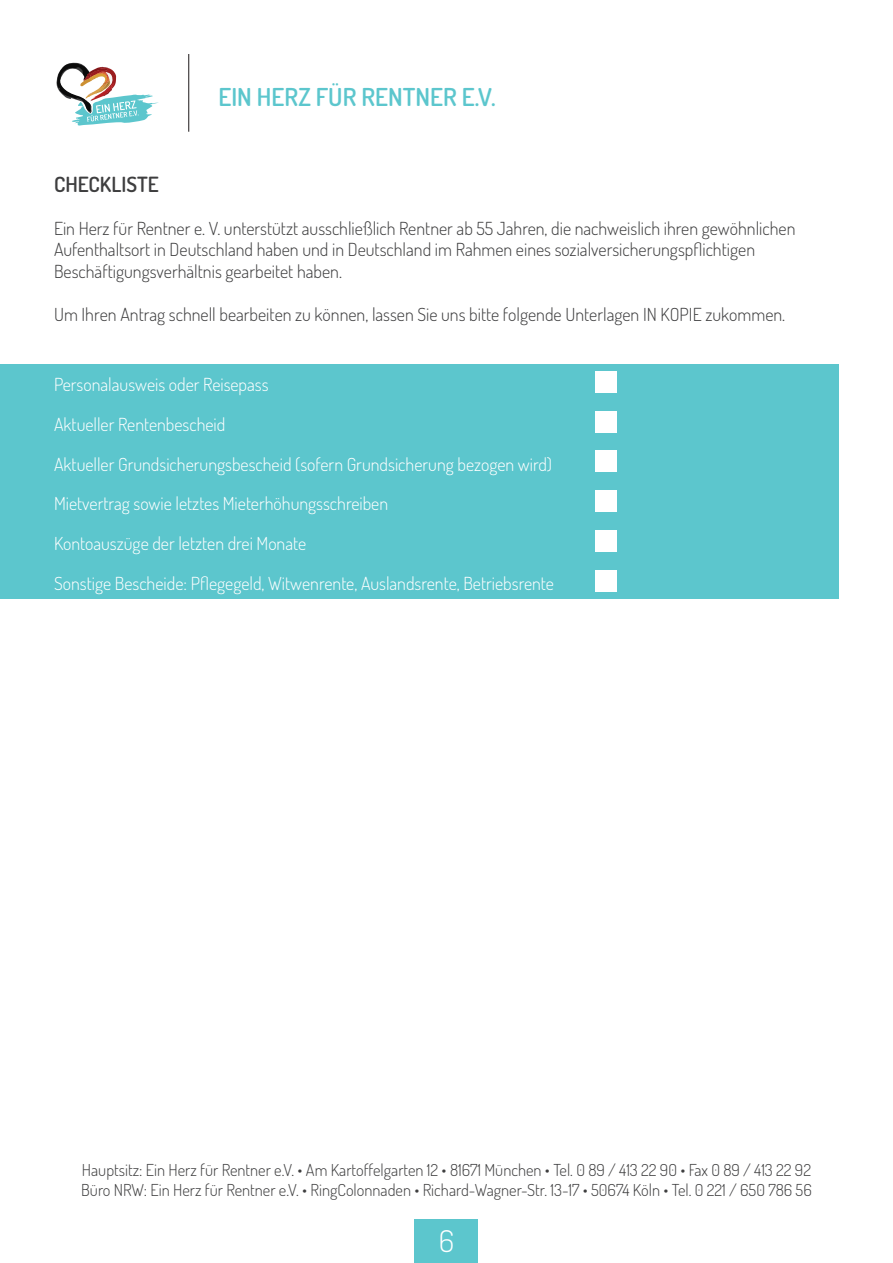
<style>
.page{position:relative;width:893px;height:1263px;background:#fff}
.page>*{position:absolute;margin:0;border:0;box-sizing:border-box;transform-origin:0 0}
.t1{font:300 30px "Dosis";color:#fff}
.t2{font:600 24.75px "Dosis";color:#5cc6cd}
.t3{font:600 21px "Dosis";color:#3e3e3f}
.t4{font:300 18px/21.6px "Dosis";color:#3e3e3f}
.t5{font:300 18px "Dosis";color:#fff}
.t6{font:300 16.5px/19.8px "Dosis";color:#3e3e3f}
</style>
<div class="page">
<svg style="left:56px;top:62px;width:103px;height:64px"></svg>
<hr style="left:188px;top:54px;width:1px;height:78px;background:#231f20">
<div style="left:415px;top:1219px;width:63px;height:44px;background:#5cc6cd"></div>
<div style="left:0;top:364px;width:839px;height:235px;background:#5cc6cd"></div>
<div style="left:595px;top:371px;width:22px;height:22px;background:#fff"></div>
<div style="left:595px;top:411px;width:22px;height:21px;background:#fff"></div>
<div style="left:595px;top:451px;width:22px;height:21px;background:#fff"></div>
<div style="left:595px;top:491px;width:22px;height:21px;background:#fff"></div>
<div style="left:595px;top:530px;width:22px;height:22px;background:#fff"></div>
<div style="left:595px;top:570px;width:22px;height:21px;background:#fff"></div>
<h2 class="t2" style="left:218px;top:80px;width:279px">EIN HERZ FÜR RENTNER E.V.</h2>
<p class="t3" style="left:54px;top:170px;width:106px">CHECKLISTE</p>
<p class="t4" style="left:54px;top:217px;width:743px">Ein Herz für Rentner e. V. unterstützt ausschließlich Rentner ab 55 Jahren, die nachweislich ihren gewöhnlichen<br>Aufenthaltsort in Deutschland haben und in Deutschland im Rahmen eines sozialversicherungspflichtigen<br>Beschäftigungsverhältnis gearbeitet haben.</p>
<p class="t4" style="left:54px;top:303px;width:733px">Um Ihren Antrag schnell bearbeiten zu können, lassen Sie uns bitte folgende Unterlagen IN KOPIE zukommen.</p>
<p class="t5" style="left:54px;top:373px;width:216px">Personalausweis oder Reisepass</p>
<p class="t5" style="left:54px;top:412px;width:173px">Aktueller Rentenbescheid</p>
<p class="t5" style="left:54px;top:452px;width:500px">Aktueller Grundsicherungsbescheid (sofern Grundsicherung bezogen wird)</p>
<p class="t5" style="left:54px;top:492px;width:336px">Mietvertrag sowie letztes Mieterhöhungsschreiben</p>
<p class="t5" style="left:54px;top:532px;width:254px">Kontoauszüge der letzten drei Monate</p>
<p class="t5" style="left:54px;top:571px;width:501px">Sonstige Bescheide: Pflegegeld, Witwenrente, Auslandsrente, Betriebsrente</p>
<p class="t6" style="left:81px;top:1159px;width:732px">Hauptsitz: Ein Herz für Rentner e.V. • Am Kartoffelgarten 12 • 81671 München • Tel. 0 89 / 413 22 90 • Fax 0 89 / 413 22 92<br>Büro NRW: Ein Herz für Rentner e.V. • RingColonnaden • Richard-Wagner-Str. 13-17 • 50674 Köln • Tel. 0 221 / 650 786 56</p>
<h1 class="t1" style="left:439px;top:1221px;width:17px">6</h1>
</div>
